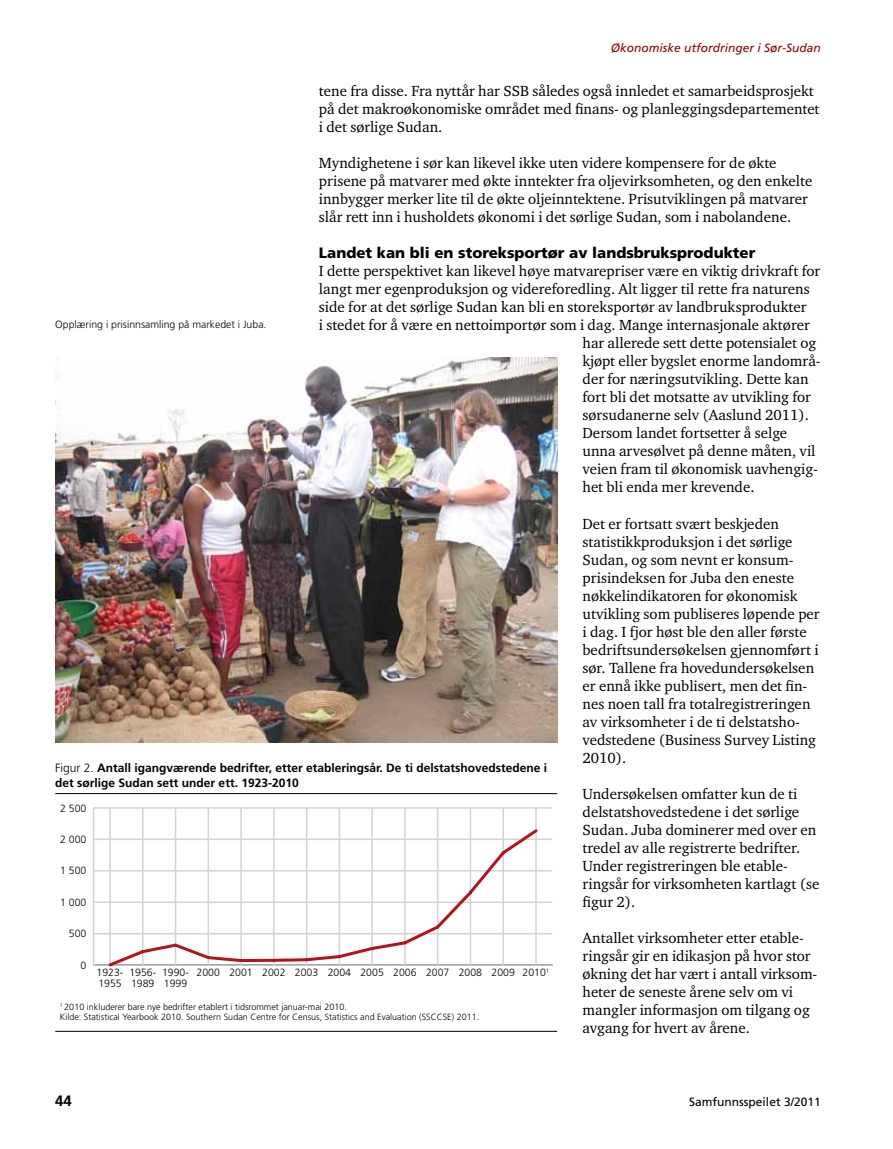
<style>
.page{position:relative;width:893px;height:1149px;background:#fff}
.page>*{position:absolute;margin:0;border:0;box-sizing:border-box;transform-origin:0 0}
.t1{font:15px/18px "Charter ITC Std";color:#000}
.t2{font:900 15px "Frutiger";color:#000}
.t3{font:700 15px "Frutiger";color:#000}
.t4{font:700 12px/15px "Frutiger";color:#000}
.t5{font:italic 12px "Frutiger";color:#8b0304}
.t6{font:12px "Frutiger";color:#000}
.t7{font:300 10.5px/10.5px "Frutiger";color:#000}
.t8{font:300 9px/9.8px "Frutiger";color:#000}
.s1{font-weight:300}
</style>
<div class="page">
<img style="left:55px;top:357px;width:502px;height:385px">
<hr style="left:55px;top:793px;width:502px;height:1px;background:#000">
<hr style="left:55px;top:1030px;width:502px;height:1px;background:#000">
<hr style="left:109px;top:807px;width:2px;height:157px;background:#d1d3d4">
<hr style="left:142px;top:807px;width:2px;height:157px;background:#d1d3d4">
<hr style="left:175px;top:807px;width:1px;height:157px;background:#d1d3d4">
<hr style="left:208px;top:807px;width:1px;height:157px;background:#d1d3d4">
<hr style="left:240px;top:807px;width:2px;height:157px;background:#d1d3d4">
<hr style="left:273px;top:807px;width:2px;height:157px;background:#d1d3d4">
<hr style="left:306px;top:807px;width:1px;height:157px;background:#d1d3d4">
<hr style="left:339px;top:807px;width:1px;height:157px;background:#d1d3d4">
<hr style="left:371px;top:807px;width:2px;height:157px;background:#d1d3d4">
<hr style="left:404px;top:807px;width:2px;height:157px;background:#d1d3d4">
<hr style="left:437px;top:807px;width:1px;height:157px;background:#d1d3d4">
<hr style="left:470px;top:807px;width:1px;height:157px;background:#d1d3d4">
<hr style="left:502px;top:807px;width:2px;height:157px;background:#d1d3d4">
<hr style="left:535px;top:807px;width:2px;height:157px;background:#d1d3d4">
<hr style="left:93px;top:807px;width:1px;height:157px;background:#d1d3d4">
<hr style="left:94px;top:964px;width:458px;height:1px;background:#d1d3d4">
<hr style="left:94px;top:932px;width:458px;height:2px;background:#d1d3d4">
<hr style="left:94px;top:901px;width:458px;height:1px;background:#d1d3d4">
<hr style="left:94px;top:869px;width:458px;height:2px;background:#d1d3d4">
<hr style="left:94px;top:838px;width:458px;height:1px;background:#d1d3d4">
<hr style="left:94px;top:806px;width:458px;height:2px;background:#d1d3d4">
<svg style="left:106px;top:826px;width:434px;height:141px"></svg>
<p class="t5" style="left:611px;top:41px;width:211px">Økonomiske utfordringer i Sør-Sudan</p>
<p class="t1" style="left:319px;top:82px;width:502px">tene fra disse. Fra nyttår har SSB således også innledet et samarbeidsprosjekt på det makroøkonomiske området med finans- og planleggingsdepartementet i det sørlige Sudan.</p>
<p class="t1" style="left:319px;top:154px;width:495px">Myndighetene i sør kan likevel ikke uten videre kompensere for de økte prisene på matvarer med økte inntekter fra oljevirksomheten, og den enkelte innbygger merker lite til de økte oljeinntektene. Prisutviklingen på matvarer slår rett inn i husholdets økonomi i det sørlige Sudan, som i nabolandene.</p>
<p class="t2" style="left:319px;top:244px;width:438px">Landet kan bli en storeksportør av landsbruksprodukter</p>
<p class="t1" style="left:319px;top:262px;width:503px">I dette perspektivet kan likevel høye matvarepriser være en viktig drivkraft for</p>
<p class="t1" style="left:319px;top:280px;width:492px">langt mer egenproduksjon og videreforedling. Alt ligger til rette fra naturens</p>
<p class="t1" style="left:319px;top:298px;width:489px">side for at det sørlige Sudan kan bli en storeksportør av landbruksprodukter</p>
<p class="t1" style="left:319px;top:316px;width:492px">i stedet for å være en nettoimportør som i dag. Mange internasjonale aktører</p>
<p class="t1" style="left:583px;top:334px;width:235px">har allerede sett dette potensialet og</p>
<p class="t1" style="left:583px;top:352px;width:240px">kjøpt eller bygslet enorme landområ-</p>
<p class="t1" style="left:583px;top:370px;width:228px">der for næringsutvikling. Dette kan</p>
<p class="t1" style="left:583px;top:388px;width:230px">fort bli det motsatte av utvikling for</p>
<p class="t1" style="left:583px;top:406px;width:228px">sørsudanerne selv (Aaslund 2011).</p>
<p class="t1" style="left:583px;top:424px;width:206px">Dersom landet fortsetter å selge</p>
<p class="t1" style="left:583px;top:442px;width:234px">unna arvesølvet på denne måten, vil</p>
<p class="t1" style="left:583px;top:460px;width:237px">veien fram til økonomisk uavhengig-</p>
<p class="t1" style="left:583px;top:478px;width:174px">het bli enda mer krevende.</p>
<p class="t1" style="left:583px;top:514px;width:239px">Det er fortsatt svært beskjeden statistikkproduksjon i det sørlige Sudan, og som nevnt er konsum&shy;prisindeksen for Juba den eneste nøkkelindikatoren for økonomisk utvikling som publiseres løpende per i dag. I fjor høst ble den aller første bedriftsundersøkelsen gjennomført i sør. Tallene fra hovedundersøkelsen er ennå ikke publisert, men det fin&shy;nes noen tall fra totalregistreringen av virksomheter i de ti delstatsho&shy;vedstedene (Business Survey Listing 2010).</p>
<p class="t1" style="left:583px;top:784px;width:238px">Undersøkelsen omfatter kun de ti delstatshovedstedene i det sørlige<br>Sudan. Juba dominerer med over en tredel av alle registrerte bedrifter.<br>Under registreringen ble etable&shy;ringsår for virksomheten kartlagt (se figur 2).</p>
<p class="t1" style="left:583px;top:928px;width:236px">Antallet virksomheter etter etable&shy;ringsår gir en idikasjon på hvor stor økning det har vært i antall virksom&shy;heter de seneste årene selv om vi mangler informasjon om tilgang og avgang for hvert av årene.</p>
<p class="t7" style="left:55px;top:319px;width:213px">Opplæring i prisinnsamling på markedet i Juba.</p>
<p class="t4" style="left:55px;top:760px;width:493px"><span class="s1">Figur 2.</span> Antall igangværende bedrifter, etter etableringsår. De ti delstatshovedstedene i det sørlige Sudan sett under ett. 1923-2010</p>
<p class="t7" style="left:60px;top:802px;width:28px">2 500</p>
<p class="t7" style="left:60px;top:834px;width:28px">2 000</p>
<p class="t7" style="left:60px;top:865px;width:28px">1 500</p>
<p class="t7" style="left:60px;top:896px;width:28px">1 000</p>
<p class="t7" style="left:69px;top:928px;width:19px">500</p>
<p class="t7" style="left:81px;top:959px;width:7px">0</p>
<p class="t7" style="left:523px;top:967px;width:28px">2010<sup>1</sup></p>
<p class="t7" style="left:97px;top:967px;width:28px">1923-<br>1955</p>
<p class="t7" style="left:129px;top:967px;width:28px">1956-<br>1989</p>
<p class="t7" style="left:162px;top:967px;width:354px">1990- 2000 2001 2002 2003 2004 2005 2006 2007 2008 2009<br>1999</p>
<p class="t8" style="left:60px;top:1002px;width:421px"><sup>1</sup> 2010 inkluderer bare nye bedrifter etablert i tidsrommet januar-mai 2010.<br>Kilde: Statistical Yearbook 2010. Southern Sudan Centre for Census, Statistics and Evaluation (SSCCSE) 2011.</p>
<p class="t3" style="left:55px;top:1091px;width:18px">44</p>
<p class="t6" style="left:689px;top:1094px;width:133px">Samfunnsspeilet 3/2011</p>
</div>
